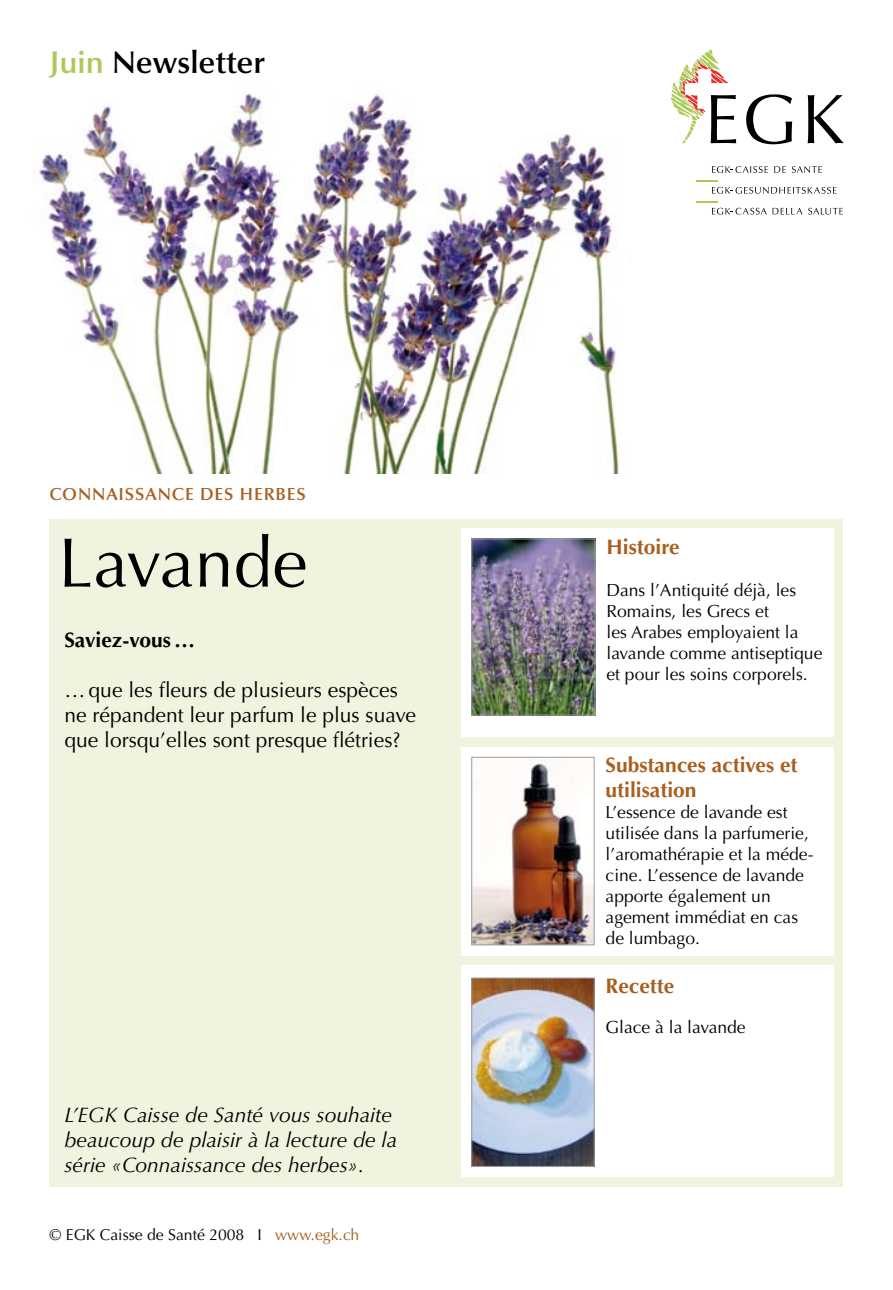
<style>
.page{position:relative;width:893px;height:1290px;background:#fff}
.page>*{position:absolute;margin:0;border:0;box-sizing:border-box;transform-origin:0 0}
.t1{font:70px "Optima";color:#000}
.t2{font:600 31.5px "Optima";color:#000}
.t3{font:21px/25.2px "Optima";color:#000}
.t4{font:italic 21px/25.2px "Optima";color:#000}
.t5{font:700 21px/25.2px "Optima";color:#a85f20}
.t6{font:700 21px "Optima";color:#000}
.t7{font:17.5px/21px "Optima";color:#000}
.t8{font:600 17.5px "Optima";letter-spacing:.05em;color:#a85f20}
.t9{font:15.75px "Optima";color:#000}
.s1{color:#acca57}
.s2{color:#a85f20}
</style>
<div class="page">
<div style="left:50px;top:519px;width:793px;height:668px;background:#eef4dd"></div>
<img style="left:32px;top:83px;width:812px;height:391px">
<svg style="left:671px;top:50px;width:65px;height:93px"></svg>
<svg style="left:746px;top:94px;width:46px;height:50px"></svg>
<svg style="left:808px;top:95px;width:35px;height:48px"></svg>
<svg style="left:712px;top:166px;width:56px;height:7px"></svg>
<svg style="left:774px;top:166px;width:12px;height:7px"></svg>
<svg style="left:792px;top:166px;width:30px;height:7px"></svg>
<svg style="left:712px;top:208px;width:90px;height:7px"></svg>
<svg style="left:808px;top:208px;width:35px;height:7px"></svg>
<hr style="left:696px;top:180px;width:22px;height:2px;background:#acca57">
<svg style="left:712px;top:187px;width:124px;height:7px"></svg>
<hr style="left:696px;top:201px;width:22px;height:2px;background:#acca57">
<div style="left:461px;top:529px;width:372px;height:208px;background:#fff"></div>
<img style="left:473px;top:540px;width:120px;height:173px">
<div style="left:471px;top:538px;width:124px;height:177px;border:1px solid #9c9d9f"></div>
<div style="left:461px;top:747px;width:372px;height:208px;background:#fff"></div>
<img style="left:473px;top:759px;width:120px;height:184px">
<div style="left:471px;top:757px;width:124px;height:188px;border:1px solid #9c9d9f"></div>
<div style="left:461px;top:965px;width:372px;height:212px;background:#fff"></div>
<img style="left:473px;top:979px;width:120px;height:186px">
<div style="left:471px;top:977px;width:124px;height:190px;border:1px solid #9c9d9f"></div>
<h2 class="t2" style="left:50px;top:44px;width:217px"><span class="s1">Juin</span> Newsletter</h2>
<p class="t8" style="left:50px;top:484px;width:258px">CONNAISSANCE DES HERBES</p>
<h1 class="t1" style="left:58px;top:522px;width:251px">Lavande</h1>
<p class="t6" style="left:64px;top:627px;width:132px">Saviez-vous …</p>
<p class="t3" style="left:64px;top:678px;width:353px">… que les fleurs de plusieurs espèces ne répandent leur parfum le plus suave que lorsqu’elles sont presque flétries?</p>
<p class="t4" style="left:64px;top:1102px;width:334px">L’EGK Caisse de Santé vous souhaite beaucoup de plaisir à la lecture de la série «Connaissance des herbes».</p>
<p class="t9" style="left:50px;top:1226px;width:311px">© EGK Caisse de Santé 2008 I <span class="s2">www.egk.ch</span></p>
<p class="t5" style="left:606px;top:534px;width:75px">Histoire</p>
<p class="t7" style="left:606px;top:580px;width:217px">Dans l’Antiquité déjà, les<br>Romains, les Grecs et<br>les Arabes employaient la lavande comme antiseptique et pour les soins corporels.</p>
<p class="t5" style="left:606px;top:753px;width:193px">Substances actives et utilisation</p>
<p class="t7" style="left:606px;top:802px;width:209px">L’essence de lavande est utilisée dans la parfumerie, l’aromathérapie et la méde&shy;cine. L’essence de lavande apporte également un agement immédiat en cas de lumbago.</p>
<p class="t5" style="left:606px;top:973px;width:70px">Recette</p>
<p class="t7" style="left:606px;top:1016px;width:142px">Glace à la lavande</p>
</div>
